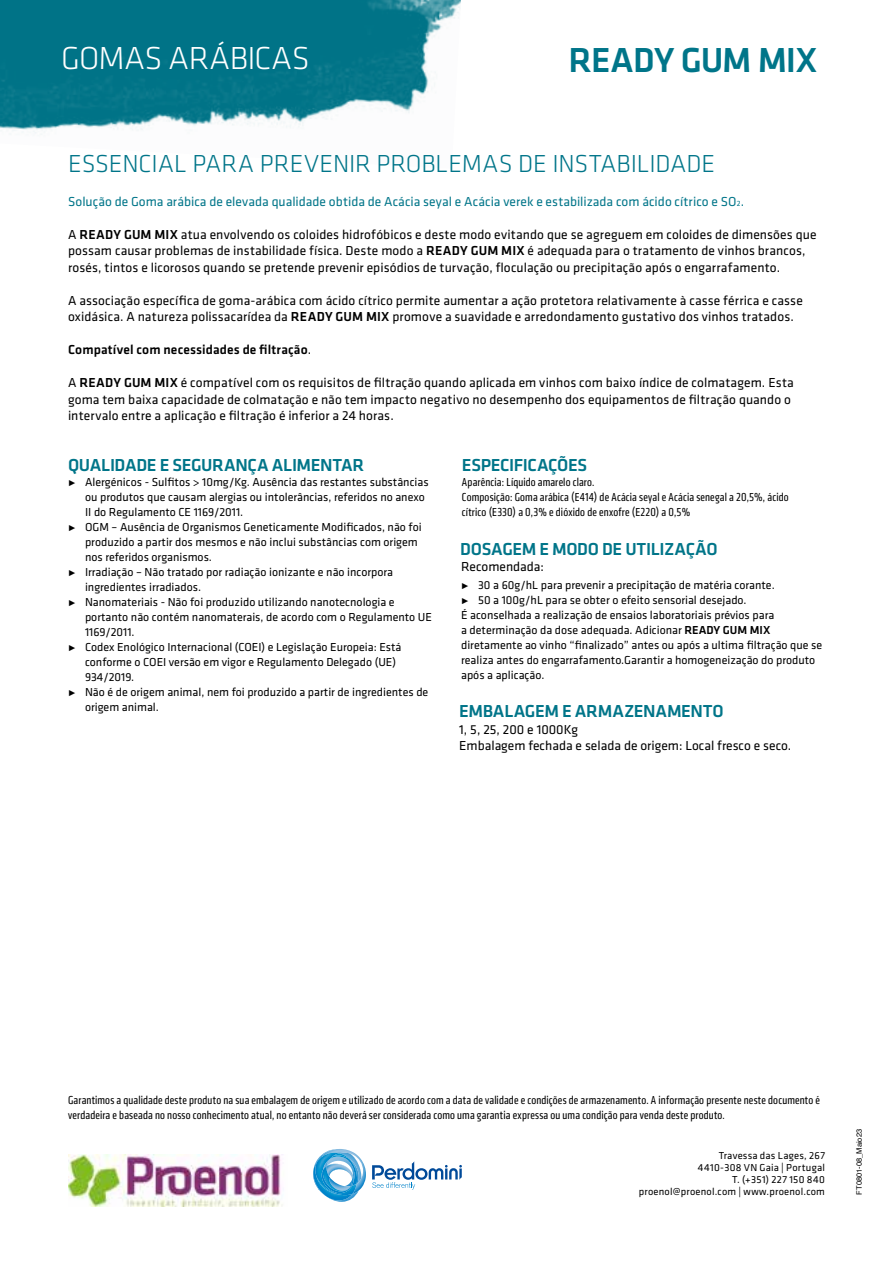
<style>
.page{position:relative;width:893px;height:1263px;background:#fff}
.page>*{position:absolute;margin:0;border:0;box-sizing:border-box;transform-origin:0 0}
.t1{font:500 36px "Klavika";letter-spacing:-.02em;color:#007589}
.t2{font:300 33px "Klavika";letter-spacing:-.01em;color:#fff}
.t3{font:300 25.5px "Klavika";color:#007589}
.t4{font:500 18px "Klavika";letter-spacing:-.02em;color:#007589}
.t5{font:13.5px/16.5px "Klavika";letter-spacing:.005em;color:#000}
.t6{font:13.5px "Klavika";color:#007589}
.t7{font:500 13.5px "Klavika";letter-spacing:.01em;color:#000}
.t8{font:12px/15px "Klavika";color:#000}
.t9{font:condensed 12px/15px "Klavika";letter-spacing:.015em;color:#000}
.t10{font:10.5px/12px "Klavika";letter-spacing:.02em;color:#000;text-align:right}
.t11{font:7.5px "Helvetica";color:#000}
.s1{font-size:7.8px}
.s2{font-weight:500}
.s3{font-weight:400}
.s4{font-family:"Klavika Arrows";font-weight:300}
</style>
<div class="page">
<img style="left:0;top:0;width:461px;height:135px">
<img style="left:68px;top:1155px;width:215px;height:51px">
<svg style="left:313px;top:1149px;width:149px;height:53px"></svg>
<h2 class="t2" style="left:61px;top:40px;width:250px">GOMAS ARÁBICAS</h2>
<h1 class="t1" style="left:568px;top:40px;width:251px">READY GUM MIX</h1>
<h3 class="t3" style="left:68px;top:150px;width:649px">ESSENCIAL PARA PREVENIR PROBLEMAS DE INSTABILIDADE</h3>
<p class="t6" style="left:68px;top:194px;width:678px">Solução de Goma arábica de elevada qualidade obtida de Acácia seyal e Acácia verek e estabilizada com ácido cítrico e SO<span class="s1">2</span>.</p>
<p class="t5" style="left:68px;top:226px;width:750px">A <span class="s2">READY GUM MIX</span> atua envolvendo os coloides hidrofóbicos e deste modo evitando que se agreguem em coloides de dimensões que possam causar problemas de instabilidade física. Deste modo a <span class="s2">READY GUM MIX</span> é adequada para o tratamento de vinhos brancos, rosés, tintos e licorosos quando se pretende prevenir episódios de turvação, floculação ou precipitação após o engarrafamento.</p>
<p class="t5" style="left:68px;top:292px;width:736px">A associação específica de goma-arábica com ácido cítrico permite aumentar a ação protetora relativamente à casse férrica e casse oxidásica. A natureza polissacarídea da <span class="s2">READY GUM MIX</span> promove a suavidade e arredondamento gustativo dos vinhos tratados.</p>
<p class="t7" style="left:68px;top:342px;width:245px">Compatível com necessidades de filtração<span class="s3">.</span></p>
<p class="t5" style="left:68px;top:375px;width:727px">A <span class="s2">READY GUM MIX</span> é compatível com os requisitos de filtração quando aplicada em vinhos com baixo índice de colmatagem. Esta goma tem baixa capacidade de colmatação e não tem impacto negativo no desempenho dos equipamentos de filtração quando o intervalo entre a aplicação e filtração é inferior a 24 horas.</p>
<h3 class="t4" style="left:68px;top:455px;width:298px">QUALIDADE E SEGURANÇA ALIMENTAR</h3>
<p class="t8" style="left:68px;top:474px;width:362px"><span class="s4">5</span> Alergénicos - Sulfitos &gt; 10mg/Kg. Ausência das restantes substâncias</p>
<p class="t8" style="left:85px;top:489px;width:341px">ou produtos que causam alergias ou intolerâncias, referidos no anexo</p>
<p class="t8" style="left:85px;top:504px;width:160px">II do Regulamento CE 1169/2011.</p>
<p class="t8" style="left:68px;top:519px;width:355px"><span class="s4">5</span> OGM – Ausência de Organismos Geneticamente Modificados, não foi</p>
<p class="t8" style="left:85px;top:534px;width:334px">produzido a partir dos mesmos e não inclui substâncias com origem</p>
<p class="t8" style="left:85px;top:549px;width:129px">nos referidos organismos.</p>
<p class="t8" style="left:68px;top:564px;width:327px"><span class="s4">5</span> Irradiação – Não tratado por radiação ionizante e não incorpora</p>
<p class="t8" style="left:85px;top:579px;width:118px">ingredientes irradiados.</p>
<p class="t8" style="left:68px;top:594px;width:328px"><span class="s4">5</span> Nanomateriais - Não foi produzido utilizando nanotecnologia e</p>
<p class="t8" style="left:85px;top:609px;width:348px">portanto não contém nanomaterais, de acordo com o Regulamento UE</p>
<p class="t8" style="left:85px;top:624px;width:51px">1169/2011.</p>
<p class="t8" style="left:68px;top:639px;width:335px"><span class="s4">5</span> Codex Enológico Internacional (COEI) e Legislação Europeia: Está</p>
<p class="t8" style="left:85px;top:654px;width:313px">conforme o COEI versão em vigor e Regulamento Delegado (UE)</p>
<p class="t8" style="left:85px;top:669px;width:51px">934/2019.</p>
<p class="t8" style="left:68px;top:684px;width:362px"><span class="s4">5</span> Não é de origem animal, nem foi produzido a partir de ingredientes de</p>
<p class="t8" style="left:85px;top:699px;width:75px">origem animal.</p>
<h3 class="t4" style="left:462px;top:455px;width:127px">ESPECIFICAÇÕES</h3>
<p class="t9" style="left:462px;top:474px;width:328px">Aparência: Líquido amarelo claro.<br>Composição: Goma arábica (E414) de Acácia seyal e Acácia senegal a 20,5%, ácido cítrico (E330) a 0,3% e dióxido de enxofre (E220) a 0,5%</p>
<h3 class="t4" style="left:460px;top:539px;width:259px">DOSAGEM E MODO DE UTILIZAÇÃO</h3>
<p class="t5" style="left:461px;top:558px;width:84px">Recomendada:</p>
<p class="t8" style="left:461px;top:578px;width:363px"><span class="s4">5</span> 30 a 60g/hL para prevenir a precipitação de matéria corante.<br><span class="s4">5</span> 50 a 100g/hL para se obter o efeito sensorial desejado.<br>É aconselhada a realização de ensaios laboratoriais prévios para<br>a determinação da dose adequada. Adicionar <span class="s2">READY GUM MIX </span>diretamente ao vinho “finalizado” antes ou após a ultima filtração que se realiza antes do engarrafamento.Garantir a homogeneização do produto após a aplicação.</p>
<h3 class="t4" style="left:459px;top:701px;width:266px">EMBALAGEM E ARMAZENAMENTO</h3>
<p class="t5" style="left:459px;top:721px;width:334px">1, 5, 25, 200 e 1000Kg<br>Embalagem fechada e selada de origem: Local fresco e seco.</p>
<p class="t9" style="left:68px;top:1092px;width:753px">Garantimos a qualidade deste produto na sua embalagem de origem e utilizado de acordo com a data de validade e condições de armazenamento. A informação presente neste documento é verdadeira e baseada no nosso conhecimento atual, no entanto não deverá ser considerada como uma garantia expressa ou uma condição para venda deste produto.</p>
<p class="t10" style="left:639px;top:1149px;width:188px">Travessa das Lages, 267<br>4410-308 VN Gaia | Portugal<br>T. (+351) 227 150 840 proenol@proenol.com | www.proenol.com</p>
<p class="t11" style="left:853px;top:1194px;width:67px;rotate:-90deg">FT0801-08_Maio23</p>
</div>
